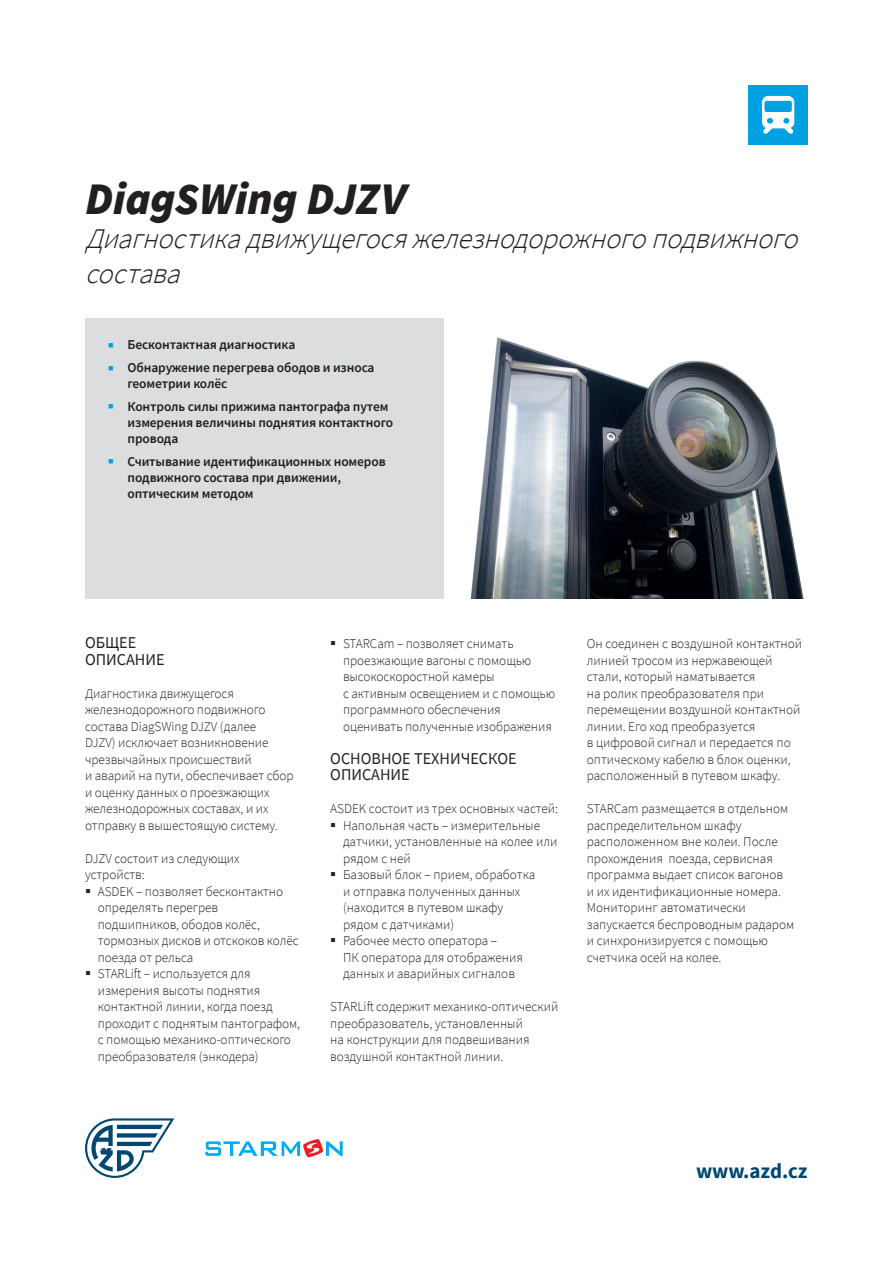
<style>
.page{position:relative;width:893px;height:1263px;background:#fff}
.page>*{position:absolute;margin:0;border:0;box-sizing:border-box;transform-origin:0 0}
.t1{font:italic 900 45px "Source Sans Pro";letter-spacing:-.005em;color:#231f20}
.t2{font:italic 300 28.5px/34.2px "Source Sans Pro";color:#231f20}
.t3{font:700 21px "Source Sans Pro";color:#004871}
.mezititulek{font:16.5px/16.5px "Source Sans Pro";color:#231f20}
.text{font:300 13.5px/16.5px "Source Sans Pro";letter-spacing:-.005em;color:#231f20}
.t4{font:600 13.5px/16.2px "Source Sans Pro";letter-spacing:-.01em;color:#231f20}
</style>
<div class="page">
<svg style="left:85px;top:1118px;width:89px;height:60px"></svg>
<div style="left:748px;top:85px;width:60px;height:60px;background:#00a1e3"></div>
<svg style="left:762px;top:96px;width:32px;height:38px"></svg>
<svg style="left:205px;top:1139px;width:138px;height:18px"></svg>
<div style="left:85px;top:318px;width:358px;height:280px;background:#dcdddf"></div>
<img style="left:470px;top:337px;width:334px;height:261px">
<p class="t1" style="left:85px;top:168px;width:323px">DiagSWing DJZV</p>
<p class="t2" style="left:85px;top:222px;width:723px">Диагностикадвижущегосяжелезнодорожногоподвижного состава</p>
<p class="t4" style="left:128px;top:337px;width:169px">Бесконтактная диагностика</p>
<p class="t4" style="left:128px;top:359px;width:249px">Обнаружение перегрева ободов и износа геометрии колёс</p>
<p class="t4" style="left:128px;top:398px;width:267px">Контроль силы прижима пантографа путем измерения величины поднятия контактного провода</p>
<p class="t4" style="left:128px;top:453px;width:260px">Считывание идентификационных номеров подвижного состава при движении, оптическим методом</p>
<p class="mezititulek" style="left:85px;top:634px;width:81px">ОБЩЕЕ<br>ОПИСАНИЕ</p>
<p class="text" style="left:85px;top:685px;width:210px">Диагностика движущегося железнодорожного подвижного состава DiagSWing DJZV (далее<br>DJZV) исключает возникновение чрезвычайных происшествий<br>и аварий на пути, обеспечивает сбор и оценку данных о проезжающих железнодорожных составах, и их отправку в вышестоящую систему.</p>
<p class="text" style="left:85px;top:850px;width:156px">DJZV состоит из следующих устройств:</p>
<p class="text" style="left:98px;top:883px;width:202px;text-indent:-13px">▪ ASDEK – позволяет бесконтактно определять перегрев подшипников, ободов колёс, тормозных дисков и отскоков колёс поезда от рельса</p>
<p class="text" style="left:98px;top:965px;width:204px;text-indent:-13px">▪ STARLift – используется для измерения высоты поднятия контактной линии, когда поезд проходит с поднятым пантографом, с помощью механико-оптического преобразователя (энкодера)</p>
<p class="text" style="left:343px;top:635px;width:214px;text-indent:-13px">▪ STARCam – позволяет снимать проезжающие вагоны с помощью высокоскоростной камеры<br>с активным освещением и с помощью программного обеспечения оценивать полученные изображения</p>
<p class="mezititulek" style="left:330px;top:750px;width:188px">ОСНОВНОЕ ТЕХНИЧЕСКОЕ<br>ОПИСАНИЕ</p>
<p class="text" style="left:330px;top:800px;width:229px">ASDEK состоит из трех основных частей:</p>
<p class="text" style="left:343px;top:817px;width:216px;text-indent:-13px">▪ Напольная часть – измерительные датчики, установленные на колее или рядом с ней</p>
<p class="text" style="left:343px;top:866px;width:194px;text-indent:-13px">▪ Базовый блок – прием, обработка и отправка полученных данных (находится в путевом шкафу рядом с датчиками)</p>
<p class="text" style="left:343px;top:932px;width:181px;text-indent:-13px">▪ Рабочее место оператора –<br>ПК оператора для отображения данных и аварийных сигналов</p>
<p class="text" style="left:330px;top:998px;width:230px">STARLift содержит механико-оптический преобразователь, установленный<br>на конструкции для подвешивания воздушной контактной линии.</p>
<p class="text" style="left:587px;top:635px;width:217px">Он соединен с воздушной контактной линией тросом из нержавеющей стали, который наматывается<br>на ролик преобразователя при перемещении воздушной контактной линии. Его ход преобразуется<br>в цифровой сигнал и передается по оптическому кабелю в блок оценки, расположенный в путевом шкафу.</p>
<p class="text" style="left:587px;top:800px;width:209px">STARCam размещается в отдельном распределительном шкафу расположенном вне колеи. После прохождения поезда, сервисная программа выдает список вагонов<br>и их идентификационные номера.<br>Мониторинг автоматически запускается беспроводным радаром и синхронизируется с помощью счетчика осей на колее.</p>
<h3 class="t3" style="left:696px;top:1157px;width:113px">www.azd.cz</h3>
</div>
